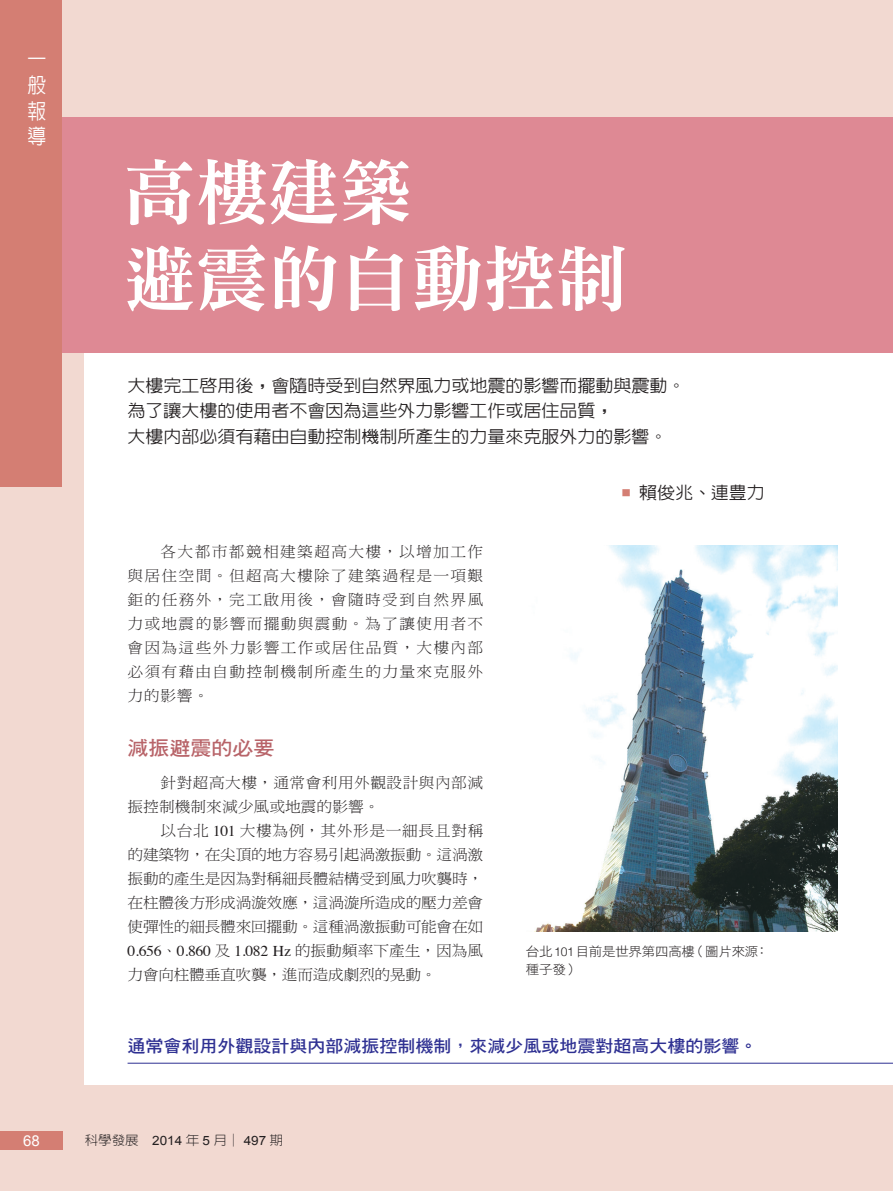
<style>
.page{position:relative;width:893px;height:1191px;background:#f2d9d1}
.page>*{position:absolute;margin:0;border:0;box-sizing:border-box;transform-origin:0 0}
.一般-單元大標{font:72px "DF Ming Std W9";color:#fff}
.左上標{font:500 21px/25.7px "AR New Hei B5";color:#fff;text-align:justify;scale:.9 1}
.一般-內文大標{font:19.95px "DF Hei Std W7";color:#b86469;scale:1.05 1}
.單元介紹{font:500 17.1px "AR New Hei B5";color:#231f20;scale:1.05 1}
.一般-抽言{font:17.1px "DF Hei Std W7";color:#2e3092;scale:1.05 1}
.專題_一般-___作者{font:500 17.1px "AR New Hei B5";color:#231f20;scale:1.05 1}
.內文{font:15px/24px "DF Ming Std W3";letter-spacing:.025em;color:#231f20;text-align:justify;scale:1.05 1}
.左頁碼{font:15px "Arial";color:#fff}
.圖說{font:12.9px/18px "DF Hei Std W3";letter-spacing:-.02em;color:#231f20;scale:1.05 1}
.左科學發展__2014年0月_000期{font:300 12.9px "AR New Hei B5";color:#231f20;scale:1.05 1}
.一般{font:700 8.55px "AR New Hei B5";color:#d47e73;scale:1.05 1}
.s1{font-weight:700}
.s2{font-family:"Times"}
.s3{font-family:"Helvetica";font-weight:300;font-size:12.3px}
.s4{font-family:"Arial";font-weight:400}
</style>
<div class="page">
<div style="left:85px;top:118px;width:808px;height:966px;background:#fff"></div>
<div style="left:0;top:1131px;width:62px;height:18px;background:#d47e73"></div>
<div style="left:0;top:0;width:62px;height:487px;background:#d47e73"></div>
<div style="left:62px;top:118px;width:831px;height:235px;background:#de8994"></div>
<hr style="left:128px;top:1063px;width:765px;height:1px;background:#2e3092">
<img style="left:535px;top:545px;width:303px;height:386px">
<p class="左上標" style="left:28px;top:47px;width:22px">一般報導</p>
<p class="一般-單元大標" style="left:124px;top:153px;width:289px">高樓建築</p>
<p class="一般-單元大標" style="left:124px;top:239px;width:505px">避震的自動控制</p>
<p class="單元介紹" style="left:128px;top:376px;width:533px">大樓完工啟用後<span class="s1">，</span>會隨時受到自然界風力或地震的影響而擺動與震動<span class="s1">。</span></p>
<p class="單元介紹" style="left:128px;top:402px;width:464px">為了讓大樓的使用者不會因為這些外力影響工作或居住品質<span class="s1">，</span></p>
<p class="單元介紹" style="left:128px;top:427px;width:516px">大樓內部必須有藉由自動控制機制所產生的力量來克服外力的影響<span class="s1">。</span></p>
<p class="內文" style="left:128px;top:539px;width:340px;text-indent:33px">各大都市都競相建築超高大樓，以增加工作與居住空間。但超高大樓除了建築過程是一項艱鉅的任務外，完工啟用後，會隨時受到自然界風力或地震的影響而擺動與震動。為了讓使用者不會因為這些外力影響工作或居住品質，大樓內部必須有藉由自動控制機制所產生的力量來克服外力的影響。</p>
<p class="一般-內文大標" style="left:128px;top:737px;width:141px">減振避震的必要</p>
<p class="內文" style="left:128px;top:770px;width:340px;text-indent:33px">針對超高大樓，通常會利用外觀設計與內部減振控制機制來減少風或地震的影響。</p>
<p class="內文" style="left:128px;top:818px;width:340px;text-indent:33px">以台北 <span class="s2">101</span> 大樓為例，其外形是一細長且對稱的建築物，在尖頂的地方容易引起渦激振動。這渦激振動的產生是因為對稱細長體結構受到風力吹襲時，在柱體後方形成渦漩效應，這渦漩所造成的壓力差會使彈性的細長體來回擺動。這種渦激振動可能會在如<span class="s2">0.656</span>、<span class="s2">0.860</span> 及 <span class="s2">1.082 Hz</span> 的振動頻率下產生，因為風力會向柱體垂直吹襲，進而造成劇烈的晃動。</p>
<p class="一般" style="left:622px;top:488px;width:10px">■</p>
<p class="專題_一般-___作者" style="left:639px;top:484px;width:121px">賴俊兆<span class="s1">、</span>連豊力</p>
<p class="圖說" style="left:526px;top:942px;width:233px">台北<span class="s3">101</span> 目前是世界第四高樓（圖片來源：種子發）</p>
<p class="一般-抽言" style="left:128px;top:1036px;width:602px">通常會利用外觀設計與內部減振控制機制，來減少風或地震對超高大樓的影響。</p>
<p class="左頁碼" style="left:23px;top:1131px;width:18px">68</p>
<p class="左科學發展__2014年0月_000期" style="left:85px;top:1133px;width:190px">科學發展 <span class="s4">2014</span> 年 <span class="s4">5</span> 月│ <span class="s4">497</span> 期</p>
</div>
